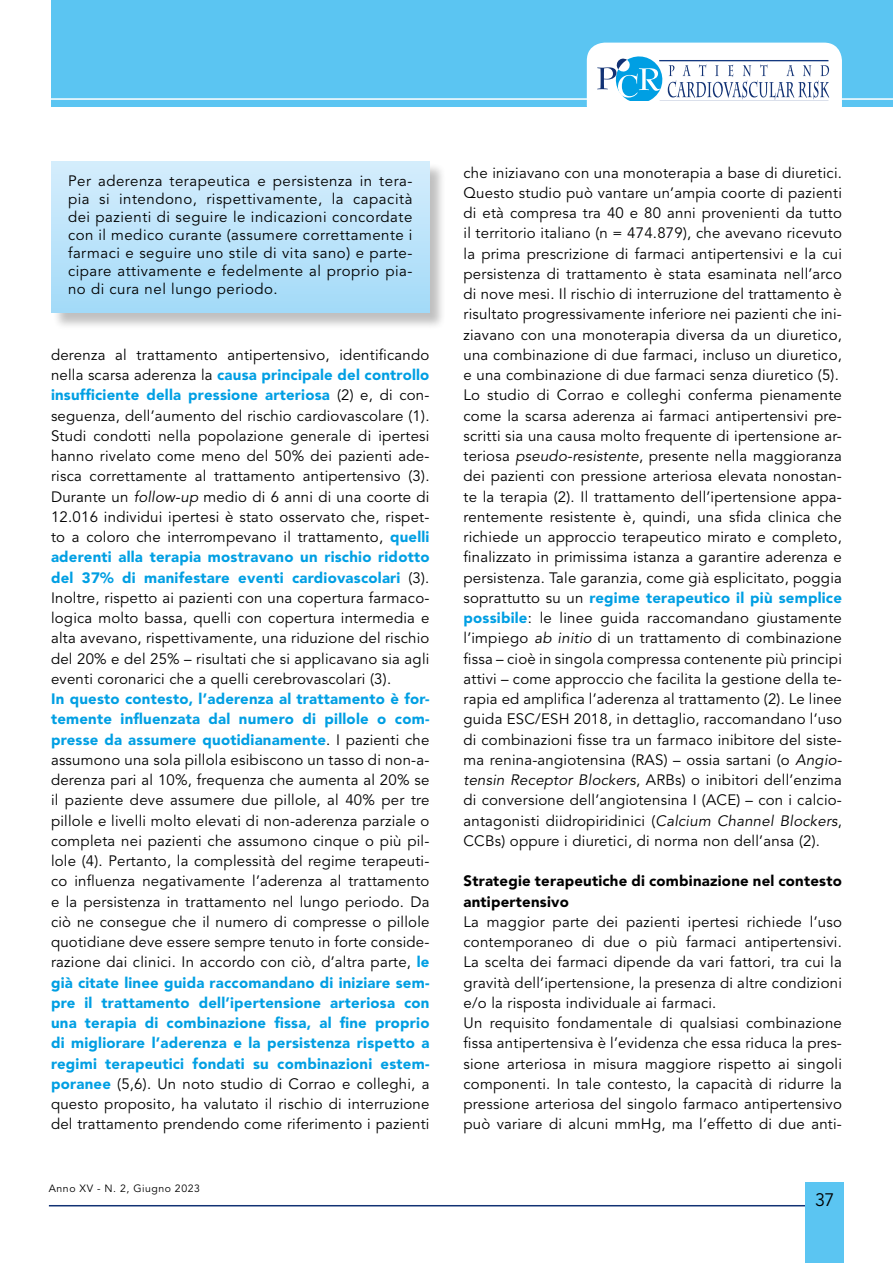
<style>
.page{position:relative;width:893px;height:1263px;background:#fff}
.page>*{position:absolute;margin:0;border:0;box-sizing:border-box;transform-origin:0 0}
.t1{font:18px "Avenir LT Std";color:#000}
.t2{font:15px/20.2px "Avenir LT Std";letter-spacing:.015em;color:#000;text-align:justify}
.t3{font:900 15px/20.2px "Avenir LT Std";letter-spacing:.015em;color:#000}
.t4{font:10.5px "Avenir LT Std";letter-spacing:.05em;color:#000}
.s1{font-weight:900;color:#009fe3}
.s2{font-style:italic}
</style>
<div class="page">
<hr style="left:49px;top:1205px;width:761px;height:1px;background:#123274">
<div style="left:51px;top:0;width:842px;height:106px;background:#5bc5f2"></div>
<div style="left:587px;top:43px;width:255px;height:80px;background:#fff;border-radius:18px"></div>
<hr style="left:36px;top:98px;width:857px;height:2px;background:#fff">
<svg style="left:597px;top:56px;width:232px;height:44px"></svg>
<hr style="left:659px;top:60px;width:169px;height:1px;background:#14387f">
<div style="left:806px;top:1182px;width:38px;height:81px;background:#5bc5f2"></div>
<div style="left:52px;top:162px;width:395px;height:168px;background:#000;opacity:.25"></div>
<div style="left:51px;top:162px;width:378px;height:151px;background:linear-gradient(to bottom,#d5edfc,#a3daf8)"></div>
<p class="t2" style="left:68px;top:172px;width:346px;line-height:18px">Per aderenza terapeutica e persistenza in tera&shy;pia si intendono, rispettivamente, la capacità dei pazienti di seguire le indicazioni concordate con il medico curante (assumere correttamente i farmaci e seguire uno stile di vita sano) e parte&shy;cipare attivamente e fedelmente al proprio pia&shy;no di cura nel lungo periodo.</p>
<p class="t2" style="left:51px;top:345px;width:380px">derenza al trattamento antipertensivo, identificando nella scarsa aderenza la <span class="s1">causa principale del controllo insufficiente della pressione arteriosa</span> (2) e, di con&shy;seguenza, dell’aumento del rischio cardiovascolare (1).<br>Studi condotti nella popolazione generale di ipertesi hanno rivelato come meno del 50% dei pazienti ade&shy;risca correttamente al trattamento antipertensivo (3).<br>Durante un <span class="s2">follow-up</span> medio di 6 anni di una coorte di 12.016 individui ipertesi è stato osservato che, rispet&shy;to a coloro che interrompevano il trattamento, <span class="s1">quelli aderenti alla terapia mostravano un rischio ridotto del 37% di manifestare eventi cardiovascolari</span> (3).<br>Inoltre, rispetto ai pazienti con una copertura farmaco&shy;logica molto bassa, quelli con copertura intermedia e alta avevano, rispettivamente, una riduzione del rischio del 20% e del 25% – risultati che si applicavano sia agli eventi coronarici che a quelli cerebrovascolari (3).</p>
<p class="t2" style="left:51px;top:689px;width:380px"><span class="s1">In questo contesto, l’aderenza al trattamento è for&shy;temente influenzata dal numero di pillole o com&shy;presse da assumere quotidianamente</span>. I pazienti che assumono una sola pillola esibiscono un tasso di non-a&shy;derenza pari al 10%, frequenza che aumenta al 20% se il paziente deve assumere due pillole, al 40% per tre pillole e livelli molto elevati di non-aderenza parziale o completa nei pazienti che assumono cinque o più pil&shy;lole (4). Pertanto, la complessità del regime terapeuti&shy;co influenza negativamente l’aderenza al trattamento e la persistenza in trattamento nel lungo periodo. Da ciò ne consegue che il numero di compresse o pillole quotidiane deve essere sempre tenuto in forte conside&shy;razione dai clinici. In accordo con ciò, d’altra parte, <span class="s1">le già citate linee guida raccomandano di iniziare sem&shy;pre il trattamento dell’ipertensione arteriosa con una terapia di combinazione fissa, al fine proprio di migliorare l’aderenza e la persistenza rispetto a regimi terapeutici fondati su combinazioni estem&shy;poranee</span> (5,6). Un noto studio di Corrao e colleghi, a questo proposito, ha valutato il rischio di interruzione del trattamento prendendo come riferimento i pazienti</p>
<p class="t4" style="left:49px;top:1182px;width:153px">Anno XV - N. 2, Giugno 2023</p>
<p class="t2" style="left:463px;top:163px;width:380px;text-align:left">che iniziavano con una monoterapia a base di diuretici.<br>Questo studio può vantare un’ampia coorte di pazienti di età compresa tra 40 e 80 anni provenienti da tutto il territorio italiano (n = 474.879), che avevano ricevuto la prima prescrizione di farmaci antipertensivi e la cui persistenza di trattamento è stata esaminata nell’arco di nove mesi. Il rischio di interruzione del trattamento è risultato progressivamente inferiore nei pazienti che ini&shy;ziavano con una monoterapia diversa da un diuretico, una combinazione di due farmaci, incluso un diuretico, e una combinazione di due farmaci senza diuretico (5).<br>Lo studio di Corrao e colleghi conferma pienamente come la scarsa aderenza ai farmaci antipertensivi pre&shy;scritti sia una causa molto frequente di ipertensione ar&shy;teriosa <span class="s2">pseudo-resistente</span>, presente nella maggioranza dei pazienti con pressione arteriosa elevata nonostan&shy;te la terapia (2). Il trattamento dell’ipertensione appa&shy;rentemente resistente è, quindi, una sfida clinica che richiede un approccio terapeutico mirato e completo, finalizzato in primissima istanza a garantire aderenza e persistenza. Tale garanzia, come già esplicitato, poggia soprattutto su un <span class="s1">regime terapeutico il più semplice possibile</span>: le linee guida raccomandano giustamente l’impiego <span class="s2">ab initio</span> di un trattamento di combinazione fissa – cioè in singola compressa contenente più principi attivi – come approccio che facilita la gestione della te&shy;rapia ed amplifica l’aderenza al trattamento (2). Le linee guida ESC/ESH 2018, in dettaglio, raccomandano l’uso di combinazioni fisse tra un farmaco inibitore del siste&shy;ma renina-angiotensina (RAS) – ossia sartani (o <span class="s2">Angio&shy;tensin Receptor Blockers</span>, ARBs) o inibitori dell’enzima di conversione dell’angiotensina I (ACE) – con i calcio&shy;antagonisti diidropiridinici (<span class="s2">Calcium Channel Blockers</span>, CCBs) oppure i diuretici, di norma non dell’ansa (2).</p>
<p class="t3" style="left:463px;top:871px;width:380px">Strategie terapeutiche di combinazione nel contesto antipertensivo</p>
<p class="t2" style="left:463px;top:912px;width:380px;text-align:left">La maggior parte dei pazienti ipertesi richiede l’uso contemporaneo di due o più farmaci antipertensivi.<br>La scelta dei farmaci dipende da vari fattori, tra cui la gravità dell’ipertensione, la presenza di altre condizioni e/o la risposta individuale ai farmaci.<br>Un requisito fondamentale di qualsiasi combinazione fissa antipertensiva è l’evidenza che essa riduca la pres&shy;sione arteriosa in misura maggiore rispetto ai singoli componenti. In tale contesto, la capacità di ridurre la pressione arteriosa del singolo farmaco antipertensivo può variare di alcuni mmHg, ma l’effetto di due anti-</p>
<p class="t1" style="left:815px;top:1189px;width:21px">37</p>
</div>
